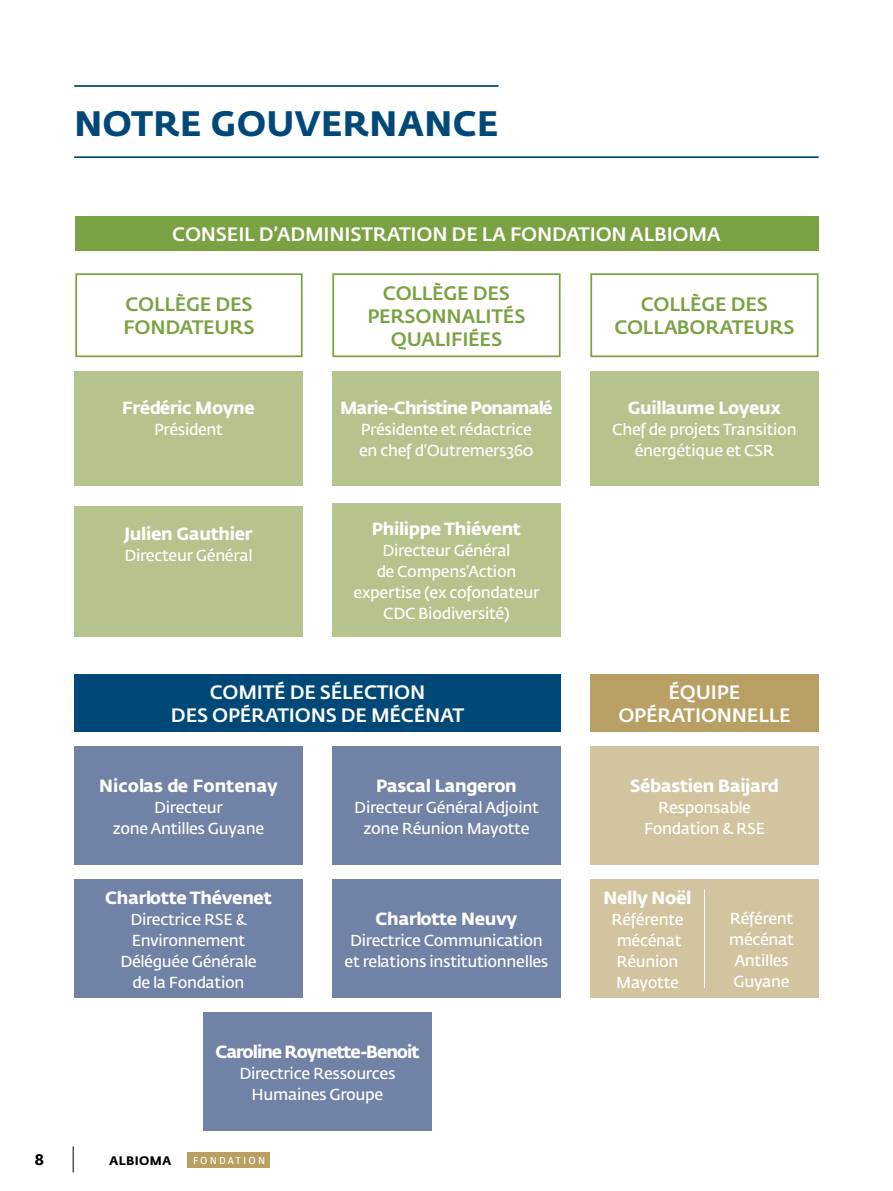
<style>
.page{position:relative;width:893px;height:1191px;background:#fff}
.page>*{position:absolute;margin:0;border:0;box-sizing:border-box;transform-origin:0 0}
.t1{font:700 35px "Fedra Sans Pro";letter-spacing:.01em;color:#004877}
.t2{font:500 19.25px/22.8px "Fedra Sans Pro";letter-spacing:-.01em;color:#fff;text-align:center}
.t3{font:500 19.25px/22.8px "Fedra Sans Pro";letter-spacing:-.01em;color:#7aa142;text-align:center}
.t4{font:700 17.5px "Fedra Sans Pro";letter-spacing:-.02em;color:#fff}
.t5{font:700 17.5px "Fedra Sans Pro";letter-spacing:-.05em;color:#fff}
.t6{font:700 17.5px "Fedra Sans Pro";letter-spacing:-.06em;color:#fff}
.t7{font:700 17.5px "Fedra Sans Pro";color:#fff}
.t8{font:15.75px/21px "Fedra Sans Pro";letter-spacing:-.02em;color:#fff;text-align:center}
.t9{font:700 15.75px "Fira Sans";color:#000}
.t10{font:700 12.25px "Fedra Sans Pro";letter-spacing:.03em;color:#000}
.t11{font:9.97px "Fira Sans";letter-spacing:.21em;color:#fff;scale:1.05 1}
</style>
<div class="page">
<svg style="left:73px;top:1146px;width:1px;height:26px"></svg>
<div style="left:187px;top:1151px;width:83px;height:16px;background:#b8a064"></div>
<hr style="left:74px;top:85px;width:424px;height:2px;background:#004877">
<hr style="left:74px;top:156px;width:745px;height:2px;background:#004877">
<div style="left:75px;top:216px;width:744px;height:35px;background:#7aa142"></div>
<div style="left:75px;top:273px;width:228px;height:84px;border:2px solid #7aa142"></div>
<div style="left:332px;top:273px;width:229px;height:84px;border:2px solid #7aa142"></div>
<div style="left:590px;top:273px;width:229px;height:84px;border:2px solid #7aa142"></div>
<div style="left:75px;top:371px;width:228px;height:114px;background:#b4c48c"></div>
<div style="left:75px;top:507px;width:228px;height:130px;background:#b4c48c"></div>
<div style="left:332px;top:371px;width:229px;height:114px;background:#b4c48c"></div>
<div style="left:332px;top:503px;width:229px;height:134px;background:#b4c48c"></div>
<div style="left:590px;top:371px;width:229px;height:114px;background:#b4c48c"></div>
<div style="left:590px;top:674px;width:229px;height:57px;background:#b8a064"></div>
<div style="left:590px;top:746px;width:229px;height:119px;background:#d3c4a0"></div>
<div style="left:590px;top:879px;width:115px;height:119px;background:#d3c4a0"></div>
<div style="left:705px;top:879px;width:114px;height:119px;background:#d3c4a0"></div>
<div style="left:74px;top:674px;width:487px;height:57px;background:#004877"></div>
<div style="left:74px;top:746px;width:229px;height:119px;background:#7182a7"></div>
<div style="left:332px;top:746px;width:229px;height:119px;background:#7182a7"></div>
<div style="left:74px;top:879px;width:229px;height:119px;background:#7182a7"></div>
<div style="left:332px;top:879px;width:229px;height:119px;background:#7182a7"></div>
<div style="left:203px;top:1012px;width:229px;height:118px;background:#7182a7"></div>
<hr style="left:704px;top:889px;width:1px;height:99px;background:#fff">
<h1 class="t1" style="left:74px;top:102px;width:426px">NOTRE GOUVERNANCE</h1>
<p class="t2" style="left:172px;top:223px;width:550px">CONSEIL D’ADMINISTRATION DE LA FONDATION ALBIOMA</p>
<p class="t3" style="left:123px;top:293px;width:133px;text-align:left">COLLÈGE DES<br>FONDATEURS</p>
<p class="t3" style="left:367px;top:282px;width:160px">COLLÈGE DES<br>PERSONNALITÉS<br>QUALIFIÉES</p>
<p class="t3" style="left:614px;top:293px;width:182px">COLLÈGE DES<br>COLLABORATEURS</p>
<p class="t4" style="left:122px;top:397px;width:134px">Frédéric Moyne</p>
<p class="t8" style="left:154px;top:419px;width:70px">Président</p>
<p class="t4" style="left:125px;top:523px;width:130px">Julien Gauthier</p>
<p class="t8" style="left:124px;top:545px;width:130px">Directeur Général</p>
<p class="t5" style="left:340px;top:397px;width:214px">Marie-Christine Ponamalé</p>
<p class="t8" style="left:359px;top:419px;width:176px;text-align:left">Présidente et rédactrice en chef d’Outremers360</p>
<p class="t4" style="left:372px;top:518px;width:151px">Philippe Thiévent</p>
<p class="t8" style="left:354px;top:540px;width:187px">Directeur Général<br>de Compens’Action expertise (ex cofondateur<br>CDC Biodiversité)</p>
<p class="t2" style="left:171px;top:681px;width:295px">COMITÉ DE SÉLECTION<br>DES OPÉRATIONS DE MÉCÉNAT</p>
<p class="t7" style="left:99px;top:775px;width:180px">Nicolas de Fontenay</p>
<p class="t8" style="left:113px;top:797px;width:153px">Directeur<br>zone Antilles Guyane</p>
<p class="t4" style="left:376px;top:775px;width:142px">Pascal Langeron</p>
<p class="t8" style="left:354px;top:797px;width:186px">Directeur Général Adjoint zone Réunion Mayotte</p>
<p class="t4" style="left:105px;top:887px;width:168px">Charlotte Thévenet</p>
<p class="t8" style="left:120px;top:909px;width:138px">Directrice RSE &amp;<br>Environnement<br>Déléguée Générale de la Fondation</p>
<p class="t4" style="left:376px;top:908px;width:143px">Charlotte Neuvy</p>
<p class="t8" style="left:345px;top:930px;width:205px">Directrice Communication et relations institutionnelles</p>
<p class="t6" style="left:215px;top:1041px;width:206px">Caroline Roynette-Benoit</p>
<p class="t8" style="left:239px;top:1063px;width:158px">Directrice Ressources<br>Humaines Groupe</p>
<p class="t9" style="left:35px;top:1145px;width:11px">8</p>
<p class="t10" style="left:109px;top:1152px;width:64px">ALBIOMA</p>
<p class="t11" style="left:193px;top:1152px;width:70px">FONDATION</p>
<p class="t4" style="left:628px;top:397px;width:155px">Guillaume Loyeux</p>
<p class="t8" style="left:612px;top:419px;width:186px">Chef de projets Transition énergétique et CSR</p>
<p class="t2" style="left:618px;top:681px;width:174px">ÉQUIPE<br>OPÉRATIONNELLE</p>
<p class="t4" style="left:630px;top:774px;width:150px">Sébastien Baijard</p>
<p class="t8" style="left:644px;top:796px;width:123px">Responsable<br>Fondation &amp; RSE</p>
<p class="t4" style="left:604px;top:886px;width:89px">Nelly Noël</p>
<p class="t8" style="left:611px;top:908px;width:74px;text-align:left">Référente mécénat<br>Réunion<br>Mayotte</p>
<p class="t8" style="left:729px;top:907px;width:66px">Référent mécénat<br>Antilles<br>Guyane</p>
</div>
